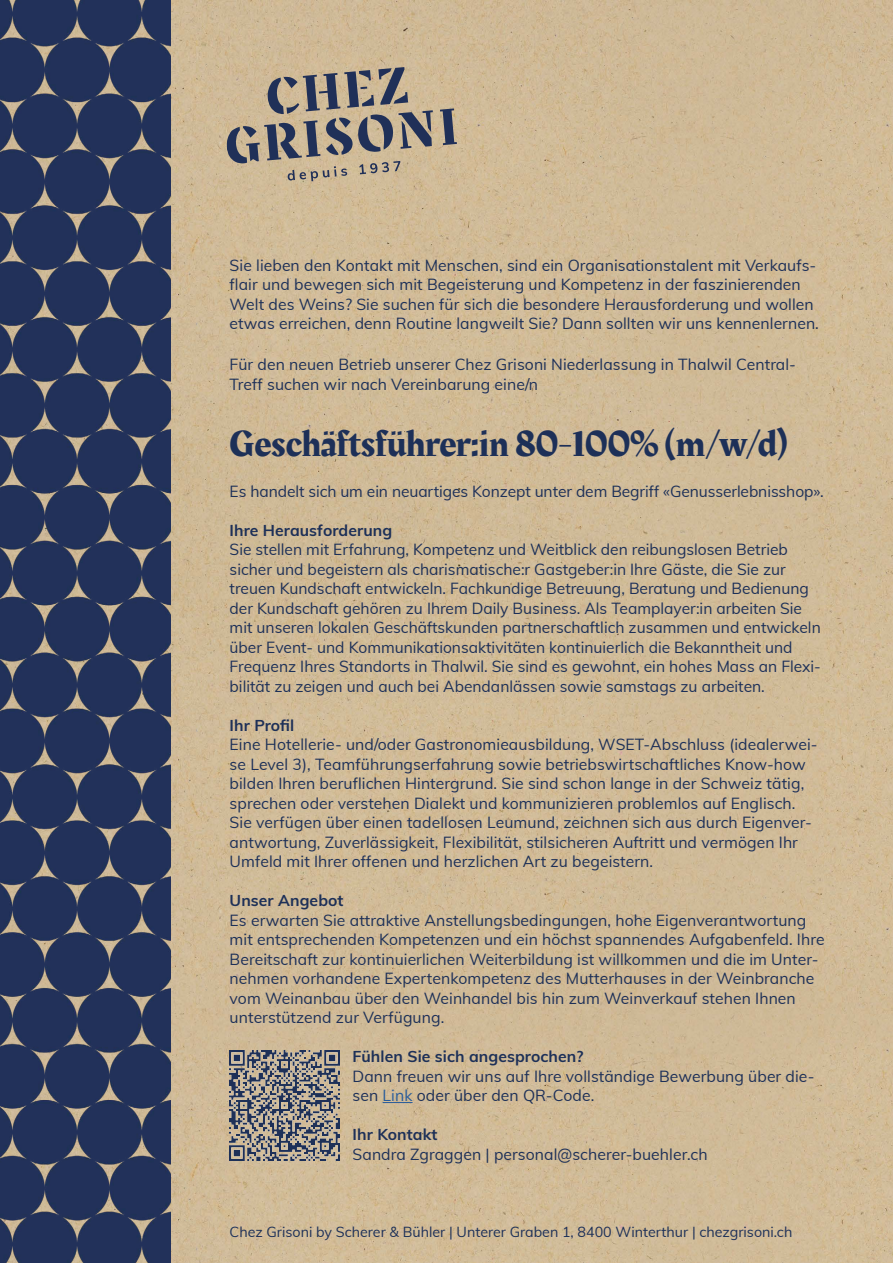
<style>
.page{position:relative;width:893px;height:1263px;background:#fff}
.page>*{position:absolute;margin:0;border:0;box-sizing:border-box;transform-origin:0 0}
.t1{font:37.5px "Rakkas";color:#1d3058}
.t2{font:15.75px/19.5px "Muli";letter-spacing:.005em;color:#1d3058}
.t3{font:700 15.75px "Muli";letter-spacing:.005em;color:#1d3058}
.t4{font:14.25px "Muli";color:#1d3058}
.s1{color:#275b9b}
</style>
<div class="page">
<img style="left:170px;top:0;width:723px;height:1263px">
<hr style="left:383px;top:1102px;width:30px;height:1px;background:#275b9b">
<img style="left:0;top:0;width:170px;height:1263px">
<svg style="left:440px;top:108px;width:17px;height:37px"></svg>
<svg style="left:227px;top:67px;width:206px;height:115px;background:#a49887"></svg>
<img style="left:230px;top:1050px;width:110px;height:110px">
<p class="t2" style="left:230px;top:255px;width:591px">Sie lieben den Kontakt mit Menschen, sind ein Organisationstalent mit Verkaufs&shy;flair und bewegen sich mit Begeisterung und Kompetenz in der faszinierenden Welt des Weins? Sie suchen für sich die besondere Herausforderung und wollen etwas erreichen, denn Routine langweilt Sie? Dann sollten wir uns kennenlernen.</p>
<p class="t2" style="left:230px;top:354px;width:568px">Für den neuen Betrieb unserer Chez Grisoni Niederlassung in Thalwil Central-<br>Treff suchen wir nach Vereinbarung eine/n</p>
<h1 class="t1" style="left:230px;top:417px;width:560px">Geschäftsführer:in 80-100% (m/w/d)</h1>
<p class="t2" style="left:230px;top:481px;width:595px">Es handelt sich um ein neuartiges Konzept unter dem Begriff «Genusserlebnisshop».</p>
<p class="t3" style="left:230px;top:519px;width:164px">Ihre Herausforderung</p>
<p class="t2" style="left:230px;top:539px;width:593px">Sie stellen mit Erfahrung, Kompetenz und Weitblick den reibungslosen Betrieb sicher und begeistern als charismatische:r Gastgeber:in Ihre Gäste, die Sie zur treuen Kundschaft entwickeln. Fachkundige Betreuung, Beratung und Bedienung der Kundschaft gehören zu Ihrem Daily Business. Als Teamplayer:in arbeiten Sie mit unseren lokalen Geschäftskunden partnerschaftlich zusammen und entwickeln über Event- und Kommunikationsaktivitäten kontinuierlich die Bekanntheit und Frequenz Ihres Standorts in Thalwil. Sie sind es gewohnt, ein hohes Mass an Flexi&shy;bilität zu zeigen und auch bei Abendanlässen sowie samstags zu arbeiten.</p>
<p class="t3" style="left:230px;top:714px;width:66px">Ihr Profil</p>
<p class="t2" style="left:230px;top:734px;width:589px">Eine Hotellerie- und/oder Gastronomieausbildung, WSET-Abschluss (idealerwei&shy;se Level 3), Teamführungserfahrung sowie betriebswirtschaftliches Know-how bilden Ihren beruflichen Hintergrund. Sie sind schon lange in der Schweiz tätig, sprechen oder verstehen Dialekt und kommunizieren problemlos auf Englisch.<br>Sie verfügen über einen tadellosen Leumund, zeichnen sich aus durch Eigenver&shy;antwortung, Zuverlässigkeit, Flexibilität, stilsicheren Auftritt und vermögen Ihr Umfeld mit Ihrer offenen und herzlichen Art zu begeistern.</p>
<p class="t3" style="left:230px;top:889px;width:115px">Unser Angebot</p>
<p class="t2" style="left:230px;top:910px;width:596px">Es erwarten Sie attraktive Anstellungsbedingungen, hohe Eigenverantwortung mit entsprechenden Kompetenzen und ein höchst spannendes Aufgabenfeld. Ihre Bereitschaft zur kontinuierlichen Weiterbildung ist willkommen und die im Unter&shy;nehmen vorhandene Expertenkompetenz des Mutterhauses in der Weinbranche vom Weinanbau über den Weinhandel bis hin zum Weinverkauf stehen Ihnen unterstützend zur Verfügung.</p>
<p class="t3" style="left:353px;top:1045px;width:232px">Fühlen Sie sich angesprochen?</p>
<p class="t2" style="left:353px;top:1066px;width:463px">Dann freuen wir uns auf Ihre vollständige Bewerbung über die&shy;sen <span class="s1">Link</span> oder über den QR-Code.</p>
<p class="t3" style="left:353px;top:1123px;width:86px">Ihr Kontakt</p>
<p class="t2" style="left:353px;top:1144px;width:357px">Sandra Zgraggen | personal@scherer-buehler.ch</p>
<p class="t4" style="left:230px;top:1221px;width:564px">Chez Grisoni by Scherer &amp; Bühler | Unterer Graben 1, 8400 Winterthur | chezgrisoni.ch</p>
</div>
